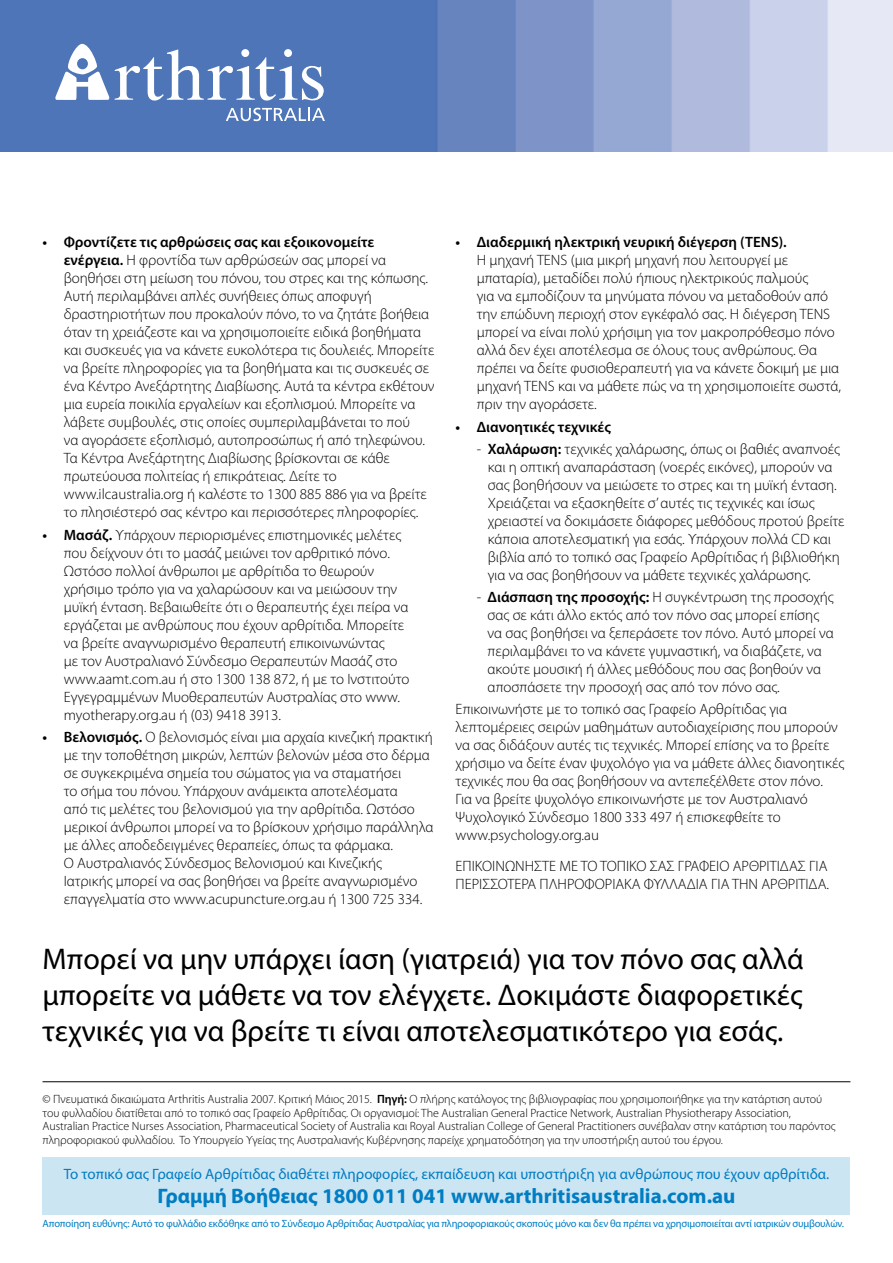
<style>
.page{position:relative;width:893px;height:1263px;background:#fff}
.page>*{position:absolute;margin:0;border:0;box-sizing:border-box;transform-origin:0 0}
.t1{font:30px/36px "Myriad Pro";color:#000;text-align:justify}
.t2{font:700 21px "Myriad Pro";color:#007dc3}
.t3{font:300 15px/18px "Myriad Pro";color:#000}
.t4{font:15px "Myriad Pro";color:#007dc3}
.t5{font:600 15px "Myriad Pro";color:#000}
.t6{font:300 12px/13.5px "Myriad Pro";letter-spacing:-.005em;color:#000}
.t7{font:10.5px "Myriad Pro";letter-spacing:-.02em;color:#007dc3}
.s1{font-weight:600}
</style>
<div class="page">
<hr style="left:43px;top:1081px;width:807px;height:1px;background:#000">
<div style="left:43px;top:1157px;width:807px;height:58px;background:#cce5f3"></div>
<img style="left:0;top:0;width:893px;height:152px">
<svg style="left:55px;top:44px;width:269px;height:57px"></svg>
<svg style="left:226px;top:108px;width:99px;height:13px"></svg>
<p class="t3" style="left:64px;top:233px;width:372px;text-indent:-21px"><span class="s1">• Φροντίζετε τις αρθρώσεις σας και εξοικονομείτε ενέργεια.</span> Η φροντίδα των αρθρώσεών σας μπορεί να βοηθήσει στη μείωση του πόνου, του στρες και της κόπωσης.<br>Αυτή περιλαμβάνει απλές συνήθειες όπως αποφυγή δραστηριοτήτων που προκαλούν πόνο, το να ζητάτε βοήθεια όταν τη χρειάζεστε και να χρησιμοποιείτε ειδικά βοηθήματα και συσκευές για να κάνετε ευκολότερα τις δουλειές. Μπορείτε να βρείτε πληροφορίες για τα βοηθήματα και τις συσκευές σε ένα Κέντρο Ανεξάρτητης Διαβίωσης. Αυτά τα κέντρα εκθέτουν μια ευρεία ποικιλία εργαλείων και εξοπλισμού. Μπορείτε να λάβετε συμβουλές, στις οποίες συμπεριλαμβάνεται το πού<br>να αγοράσετε εξοπλισμό, αυτοπροσώπως ή από τηλεφώνου.<br>Τα Κέντρα Ανεξάρτητης Διαβίωσης βρίσκονται σε κάθε πρωτεύουσα πολιτείας ή επικράτειας. Δείτε το www.ilcaustralia.org ή καλέστε το 1300 885 886 για να βρείτε το πλησιέστερό σας κέντρο και περισσότερες πληροφορίες.</p>
<p class="t3" style="left:64px;top:526px;width:347px;text-indent:-21px"><span class="s1">• Μασάζ.</span> Υπάρχουν περιορισμένες επιστημονικές μελέτες που δείχνουν ότι το μασάζ μειώνει τον αρθριτικό πόνο.<br>Ωστόσο πολλοί άνθρωποι με αρθρίτιδα το θεωρούν χρήσιμο τρόπο για να χαλαρώσουν και να μειώσουν την μυϊκή ένταση. Βεβαιωθείτε ότι ο θεραπευτής έχει πείρα να εργάζεται με ανθρώπους που έχουν αρθρίτιδα. Μπορείτε να βρείτε αναγνωρισμένο θεραπευτή επικοινωνώντας<br>με τον Αυστραλιανό Σύνδεσμο Θεραπευτών Μασάζ στο www.aamt.com.au ή στο 1300 138 872, ή με το Ινστιτούτο Εγγεγραμμένων Μυοθεραπευτών Αυστραλίας στο www. myotherapy.org.au ή (03) 9418 3913.</p>
<p class="t3" style="left:64px;top:728px;width:371px;text-indent:-21px"><span class="s1">• Βελονισμός.</span> Ο βελονισμός είναι μια αρχαία κινεζική πρακτική με την τοποθέτηση μικρών, λεπτών βελονών μέσα στο δέρμα σε συγκεκριμένα σημεία του σώματος για να σταματήσει<br>το σήμα του πόνου. Υπάρχουν ανάμεικτα αποτελέσματα<br>από τις μελέτες του βελονισμού για την αρθρίτιδα. Ωστόσο μερικοί άνθρωποι μπορεί να το βρίσκουν χρήσιμο παράλληλα με άλλες αποδεδειγμένες θεραπείες, όπως τα φάρμακα.<br>Ο Αυστραλιανός Σύνδεσμος Βελονισμού και Κινεζικής Ιατρικής μπορεί να σας βοηθήσει να βρείτε αναγνωρισμένο επαγγελματία στο www.acupuncture.org.au ή 1300 725 334.</p>
<p class="t5" style="left:455px;top:234px;width:333px">• Διαδερμική ηλεκτρική νευρική διέγερση (TENS).</p>
<p class="t3" style="left:477px;top:251px;width:366px">Η μηχανή TENS (μια μικρή μηχανή που λειτουργεί με μπαταρία), μεταδίδει πολύ ήπιους ηλεκτρικούς παλμούς<br>για να εμποδίζουν τα μηνύματα πόνου να μεταδοθούν από την επώδυνη περιοχή στον εγκέφαλό σας. Η διέγερση TENS μπορεί να είναι πολύ χρήσιμη για τον μακροπρόθεσμο πόνο αλλά δεν έχει αποτέλεσμα σε όλους τους ανθρώπους. Θα πρέπει να δείτε φυσιοθεραπευτή για να κάνετε δοκιμή με μια μηχανή TENS και να μάθετε πώς να τη χρησιμοποιείτε σωστά, πριν την αγοράσετε.</p>
<p class="t5" style="left:455px;top:418px;width:157px">• Διανοητικές τεχνικές</p>
<p class="t3" style="left:488px;top:440px;width:358px;text-indent:-11px">- <span class="s1">Χαλάρωση:</span> τεχνικές χαλάρωσης, όπως οι βαθιές αναπνοές και η οπτική αναπαράσταση (νοερές εικόνες), μπορούν να σας βοηθήσουν να μειώσετε το στρες και τη μυϊκή ένταση.<br>Χρειάζεται να εξασκηθείτε σ’ αυτές τις τεχνικές και ίσως χρειαστεί να δοκιμάσετε διάφορες μεθόδους προτού βρείτε κάποια αποτελεσματική για εσάς. Υπάρχουν πολλά CD και βιβλία από το τοπικό σας Γραφείο Αρθρίτιδας ή βιβλιοθήκη για να σας βοηθήσουν να μάθετε τεχνικές χαλάρωσης.</p>
<p class="t3" style="left:488px;top:588px;width:348px;text-indent:-11px">- <span class="s1">Διάσπαση της προσοχής:</span> Η συγκέντρωση της προσοχής σας σε κάτι άλλο εκτός από τον πόνο σας μπορεί επίσης να σας βοηθήσει να ξεπεράσετε τον πόνο. Αυτό μπορεί να περιλαμβάνει το να κάνετε γυμναστική, να διαβάζετε, να ακούτε μουσική ή άλλες μεθόδους που σας βοηθούν να αποσπάσετε την προσοχή σας από τον πόνο σας.</p>
<p class="t3" style="left:455px;top:700px;width:390px">Επικοινωνήστε με το τοπικό σας Γραφείο Αρθρίτιδας για λεπτομέρειες σειρών μαθημάτων αυτοδιαχείρισης που μπορούν να σας διδάξουν αυτές τις τεχνικές. Μπορεί επίσης να το βρείτε χρήσιμο να δείτε έναν ψυχολόγο για να μάθετε άλλες διανοητικές τεχνικές που θα σας βοηθήσουν να αντεπεξέλθετε στον πόνο.<br>Για να βρείτε ψυχολόγο επικοινωνήστε με τον Αυστραλιανό Ψυχολογικό Σύνδεσμο 1800 333 497 ή επισκεφθείτε το www.psychology.org.au</p>
<p class="t3" style="left:455px;top:857px;width:375px">ΕΠΙΚΟΙΝΩΝΗΣΤΕ ΜΕ ΤΟ ΤΟΠΙΚΟ ΣΑΣ ΓΡΑΦΕΙΟ ΑΡΘΡΙΤΙΔΑΣ ΓΙΑ<br>ΠΕΡΙΣΣΟΤΕΡΑ ΠΛΗΡΟΦΟΡΙΑΚΑ ΦΥΛΛΑΔΙΑ ΓΙΑ ΤΗΝ ΑΡΘΡΙΤΙΔΑ.</p>
<h1 class="t1" style="left:43px;top:941px;width:763px">Μπορεί να μην υπάρχει ίαση (γιατρειά) για τον πόνο σας αλλά μπορείτε να μάθετε να τον ελέγχετε. Δοκιμάστε διαφορετικές τεχνικές για να βρείτε τι είναι αποτελεσματικότερο για εσάς.</h1>
<p class="t6" style="left:43px;top:1092px;width:794px">© Πνευματικά δικαιώματα Arthritis Australia 2007. Κριτική Μάιος 2015. <span class="s1">Πηγή:</span> Ο πλήρης κατάλογος της βιβλιογραφίας που χρησιμοποιήθηκε για την κατάρτιση αυτού του φυλλαδίου διατίθεται από το τοπικό σας Γραφείο Αρθρίτιδας. Οι οργανισμοί: The Australian General Practice Network, Australian Physiotherapy Association, Australian Practice Nurses Association, Pharmaceutical Society of Australia και Royal Australian College of General Practitioners συνέβαλαν στην κατάρτιση του παρόντος πληροφοριακού φυλλαδίου. Το Υπουργείο Υγείας της Αυστραλιανής Κυβέρνησης παρείχε χρηματοδότηση για την υποστήριξη αυτού του έργου.</p>
<p class="t4" style="left:64px;top:1165px;width:767px">Το τοπικό σας Γραφείο Αρθρίτιδας διαθέτει πληροφορίες, εκπαίδευση και υποστήριξη για ανθρώπους που έχουν αρθρίτιδα.</p>
<h2 class="t2" style="left:157px;top:1184px;width:579px">Γραμμή Βοήθειας 1800 011 041 www.arthritisaustralia.com.au</h2>
<p class="t7" style="left:43px;top:1218px;width:803px">Αποποίηση ευθύνης: Αυτό το φυλλάδιο εκδόθηκε από το Σύνδεσμο Αρθρίτιδας Αυστραλίας για πληροφοριακούς σκοπούς μόνο και δεν θα πρέπει να χρησιμοποιείται αντί ιατρικών συμβουλών.</p>
</div>
